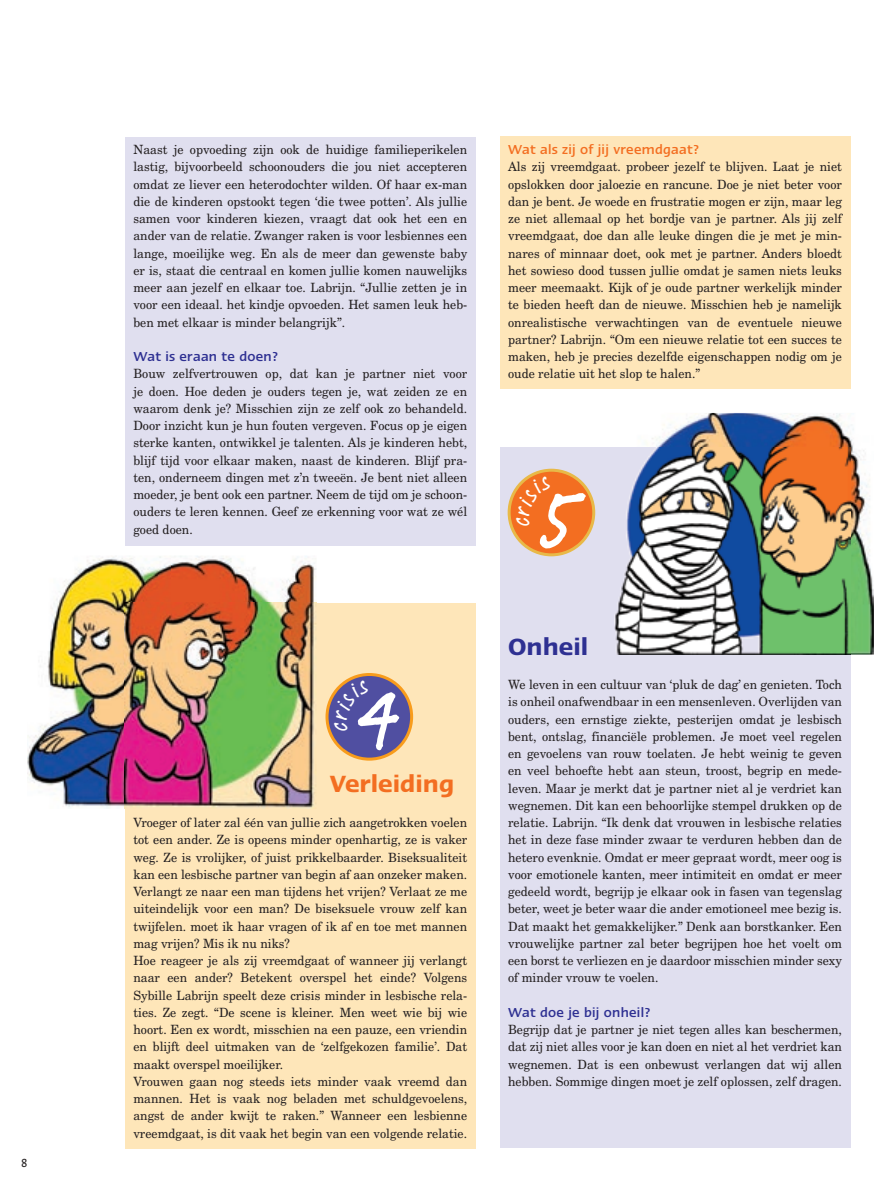
<style>
.page{position:relative;width:893px;height:1191px;background:#fff}
.page>*{position:absolute;margin:0;border:0;box-sizing:border-box;transform-origin:0 0}
.t1{font:500 97.5px "Linotype Feltpen";color:#fff;scale:.93 1}
.t2{font:600 27px "Linotype Ergo";color:#f36e21}
.t3{font:600 27px "Linotype Ergo";color:#2e3092}
.t4{font:500 15px "Linotype Ergo";letter-spacing:.02em;color:#2e3092;scale:.96 1}
.t5{font:500 15px "Linotype Ergo";letter-spacing:.02em;color:#f36e21;scale:.96 1}
.t6{font:12.75px/17.2px "New Century Schlbk";color:#231f20;text-align:justify;scale:.96 1}
.t7{font:12px "Linotype Aroma";color:#231f20;scale:.96 1}
</style>
<div class="page">
<div style="left:125px;top:137px;width:351px;height:408px;background:#e0dfef"></div>
<div style="left:500px;top:137px;width:350px;height:252px;background:#fee6b9"></div>
<div style="left:125px;top:603px;width:351px;height:545px;background:#fee6b9"></div>
<div style="left:500px;top:447px;width:350px;height:701px;background:#e0dfef"></div>
<img style="left:27px;top:556px;width:145px;height:253px">
<img style="left:172px;top:556px;width:145px;height:47px">
<img style="left:125px;top:603px;width:191px;height:206px">
<img style="left:652px;top:413px;width:212px;height:48px">
<img style="left:850px;top:461px;width:24px;height:193px">
<img style="left:614px;top:447px;width:236px;height:207px">
<svg style="left:508px;top:469px;width:87px;height:87px"></svg>
<svg style="left:325px;top:673px;width:88px;height:87px"></svg>
<p class="t7" style="left:21px;top:1154px;width:8px">8</p>
<p class="t6" style="left:133px;top:141px;width:349px">Naast je opvoeding zijn ook de huidige familieperikelen lastig, bijvoorbeeld schoonouders die jou niet accepteren omdat ze liever een heterodochter wilden. Of haar ex-man die de kinderen opstookt tegen ‘die twee potten’. Als jullie samen voor kinderen kiezen, vraagt dat ook het een en ander van de relatie. Zwanger raken is voor lesbiennes een lange, moeilijke weg. En als de meer dan gewenste baby er is, staat die centraal en komen jullie komen nauwelijks meer aan jezelf en elkaar toe. Labrijn. “Jullie zetten je in voor een ideaal. het kindje opvoeden. Het samen leuk heb&shy;ben met elkaar is minder belangrijk”.</p>
<p class="t4" style="left:133px;top:349px;width:153px">Wat is eraan te doen?</p>
<p class="t6" style="left:133px;top:365px;width:349px">Bouw zelfvertrouwen op, dat kan je partner niet voor je doen. Hoe deden je ouders tegen je, wat zeiden ze en waarom denk je? Misschien zijn ze zelf ook zo behandeld.<br>Door inzicht kun je hun fouten vergeven. Focus op je eigen sterke kanten, ontwikkel je talenten. Als je kinderen hebt, blijf tijd voor elkaar maken, naast de kinderen. Blijf pra&shy;ten, onderneem dingen met z’n tweeën. Je bent niet alleen moeder, je bent ook een partner. Neem de tijd om je schoon&shy;ouders te leren kennen. Geef ze erkenning voor wat ze wél goed doen.</p>
<h1 class="t1" style="left:358px;top:650px;width:47px">4</h1>
<h2 class="t2" style="left:330px;top:769px;width:126px">Verleiding</h2>
<p class="t6" style="left:133px;top:813px;width:349px;text-align:left">Vroeger of later zal één van jullie zich aangetrokken voelen tot een ander. Ze is opeens minder openhartig, ze is vaker weg. Ze is vrolijker, of juist prikkelbaarder. Biseksualiteit kan een lesbische partner van begin af aan onzeker maken.<br>Verlangt ze naar een man tijdens het vrijen? Verlaat ze me uiteindelijk voor een man? De biseksuele vrouw zelf kan twijfelen. moet ik haar vragen of ik af en toe met mannen mag vrijen? Mis ik nu niks?<br>Hoe reageer je als zij vreemdgaat of wanneer jij verlangt naar een ander? Betekent overspel het einde? Volgens Sybille Labrijn speelt deze crisis minder in lesbische rela&shy;ties. Ze zegt. “De scene is kleiner. Men weet wie bij wie hoort. Een ex wordt, misschien na een pauze, een vriendin en blijft deel uitmaken van de ‘zelfgekozen familie’. Dat maakt overspel moeilijker.<br>Vrouwen gaan nog steeds iets minder vaak vreemd dan mannen. Het is vaak nog beladen met schuldgevoelens, angst de ander kwijt te raken.” Wanneer een lesbienne vreemdgaat, is dit vaak het begin van een volgende relatie.</p>
<p class="t5" style="left:508px;top:142px;width:201px">Wat als zij of jij vreemdgaat?</p>
<p class="t6" style="left:508px;top:158px;width:349px">Als zij vreemdgaat. probeer jezelf te blijven. Laat je niet opslokken door jaloezie en rancune. Doe je niet beter voor dan je bent. Je woede en frustratie mogen er zijn, maar leg ze niet allemaal op het bordje van je partner. Als jij zelf vreemdgaat, doe dan alle leuke dingen die je met je min&shy;nares of minnaar doet, ook met je partner. Anders bloedt het sowieso dood tussen jullie omdat je samen niets leuks meer meemaakt. Kijk of je oude partner werkelijk minder te bieden heeft dan de nieuwe. Misschien heb je namelijk onrealistische verwachtingen van de eventuele nieuwe partner? Labrijn. “Om een nieuwe relatie tot een succes te maken, heb je precies dezelfde eigenschappen nodig om je oude relatie uit het slop te halen.”</p>
<h1 class="t1" style="left:540px;top:446px;width:42px">5</h1>
<h2 class="t3" style="left:508px;top:632px;width:82px">Onheil</h2>
<p class="t6" style="left:508px;top:675px;width:349px">We leven in een cultuur van ‘pluk de dag’ en genieten. Toch is onheil onafwendbaar in een mensenleven. Overlijden van ouders, een ernstige ziekte, pesterijen omdat je lesbisch bent, ontslag, financiële problemen. Je moet veel regelen en gevoelens van rouw toelaten. Je hebt weinig te geven en veel behoefte hebt aan steun, troost, begrip en mede&shy;leven. Maar je merkt dat je partner niet al je verdriet kan wegnemen. Dit kan een behoorlijke stempel drukken op de relatie. Labrijn. “Ik denk dat vrouwen in lesbische relaties het in deze fase minder zwaar te verduren hebben dan de hetero evenknie. Omdat er meer gepraat wordt, meer oog is voor emotionele kanten, meer intimiteit en omdat er meer gedeeld wordt, begrijp je elkaar ook in fasen van tegenslag beter, weet je beter waar die ander emotioneel mee bezig is.<br>Dat maakt het gemakkelijker.” Denk aan borstkanker. Een vrouwelijke partner zal beter begrijpen hoe het voelt om een borst te verliezen en je daardoor misschien minder sexy of minder vrouw te voelen.</p>
<p class="t4" style="left:508px;top:1004px;width:150px">Wat doe je bij onheil?</p>
<p class="t6" style="left:508px;top:1020px;width:349px">Begrijp dat je partner je niet tegen alles kan beschermen, dat zij niet alles voor je kan doen en niet al het verdriet kan wegnemen. Dat is een onbewust verlangen dat wij allen hebben. Sommige dingen moet je zelf oplossen, zelf dragen.</p>
</div>
